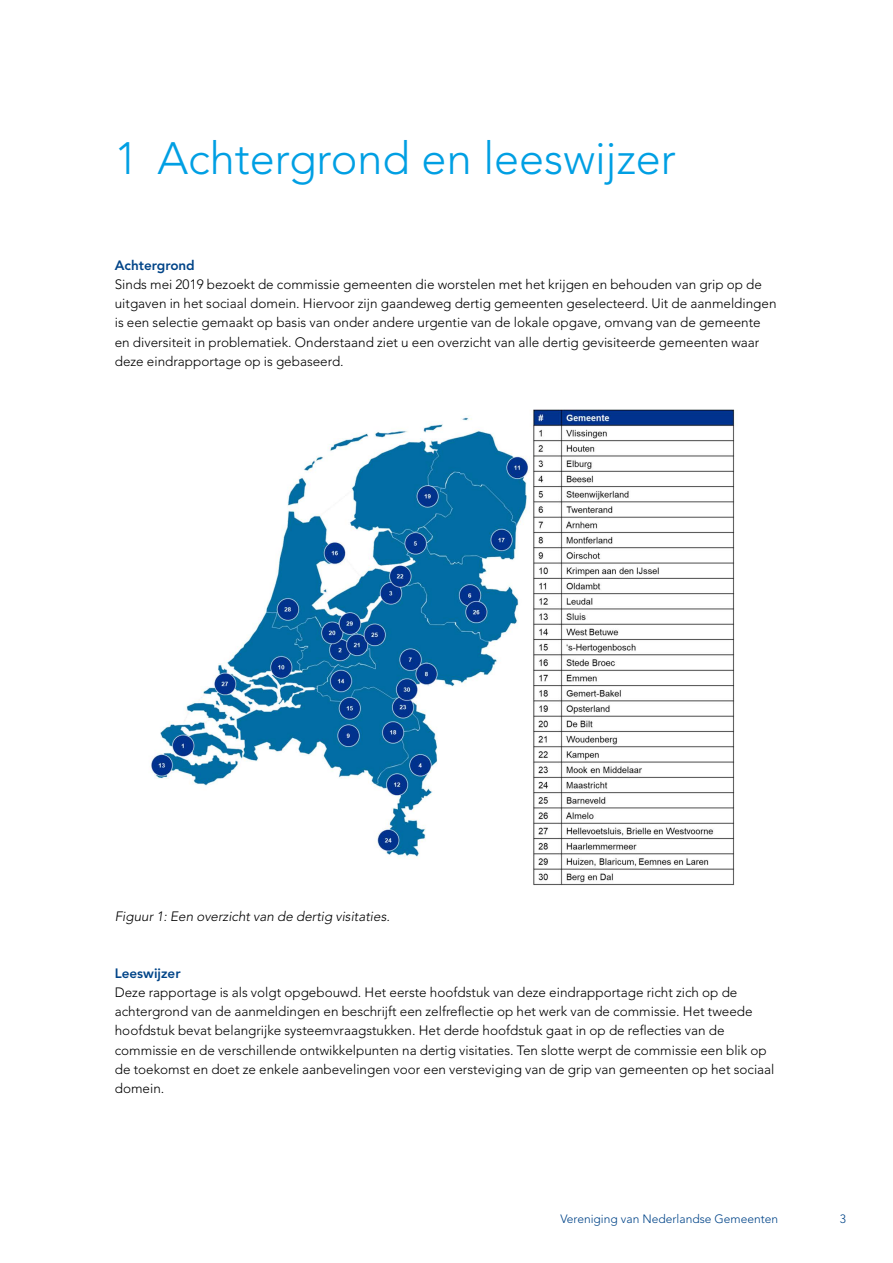
<style>
.page{position:relative;width:893px;height:1263px;background:#fff}
.page>*{position:absolute;margin:0;border:0;box-sizing:border-box;transform-origin:0 0}
.VNG_-_Titel_medium{font:300 45px "Avenir LT Std";color:#009fe3}
.VNG_-_Broodtekst{font:300 13.5px/19.2px "Avenir LT Std";color:#000}
.VNG_-_Broodtekst-2{font:italic 300 13.5px "Avenir LT Std";color:#000}
.VNG_-_Tussenkop{font:800 13.5px "Avenir LT Std";color:#048}
.t1{font:300 12px "Avenir LT Std";color:#048}
</style>
<div class="page">
<img style="left:150px;top:409px;width:586px;height:477px">
<h1 class="VNG_-_Titel_medium" style="left:115px;top:132px;width:563px">1 Achtergrond en leeswijzer</h1>
<h2 class="VNG_-_Tussenkop" style="left:115px;top:257px;width:82px">Achtergrond</h2>
<p class="VNG_-_Broodtekst" style="left:115px;top:275px;width:663px">Sinds mei 2019 bezoekt de commissie gemeenten die worstelen met het krijgen en behouden van grip op de uitgaven in het sociaal domein. Hiervoor zijn gaandeweg dertig gemeenten geselecteerd. Uit de aanmeldingen is een selectie gemaakt op basis van onder andere urgentie van de lokale opgave, omvang van de gemeente en diversiteit in problematiek. Onderstaand ziet u een overzicht van alle dertig gevisiteerde gemeenten waar deze eindrapportage op is gebaseerd.</p>
<p class="VNG_-_Broodtekst-2" style="left:115px;top:908px;width:277px">Figuur 1: Een overzicht van de dertig visitaties.</p>
<h2 class="VNG_-_Tussenkop" style="left:115px;top:965px;width:67px">Leeswijzer</h2>
<p class="VNG_-_Broodtekst" style="left:115px;top:983px;width:661px">Deze rapportage is als volgt opgebouwd. Het eerste hoofdstuk van deze eindrapportage richt zich op de achtergrond van de aanmeldingen en beschrijft een zelfreflectie op het werk van de commissie. Het tweede hoofdstuk bevat belangrijke systeemvraagstukken. Het derde hoofdstuk gaat in op de reflecties van de commissie en de verschillende ontwikkelpunten na dertig visitaties. Ten slotte werpt de commissie een blik op de toekomst en doet ze enkele aanbevelingen voor een versteviging van de grip van gemeenten op het sociaal domein.</p>
<p class="t1" style="left:560px;top:1211px;width:219px">Vereniging van Nederlandse Gemeenten</p>
<p class="t1" style="left:840px;top:1211px;width:8px">3</p>
</div>
